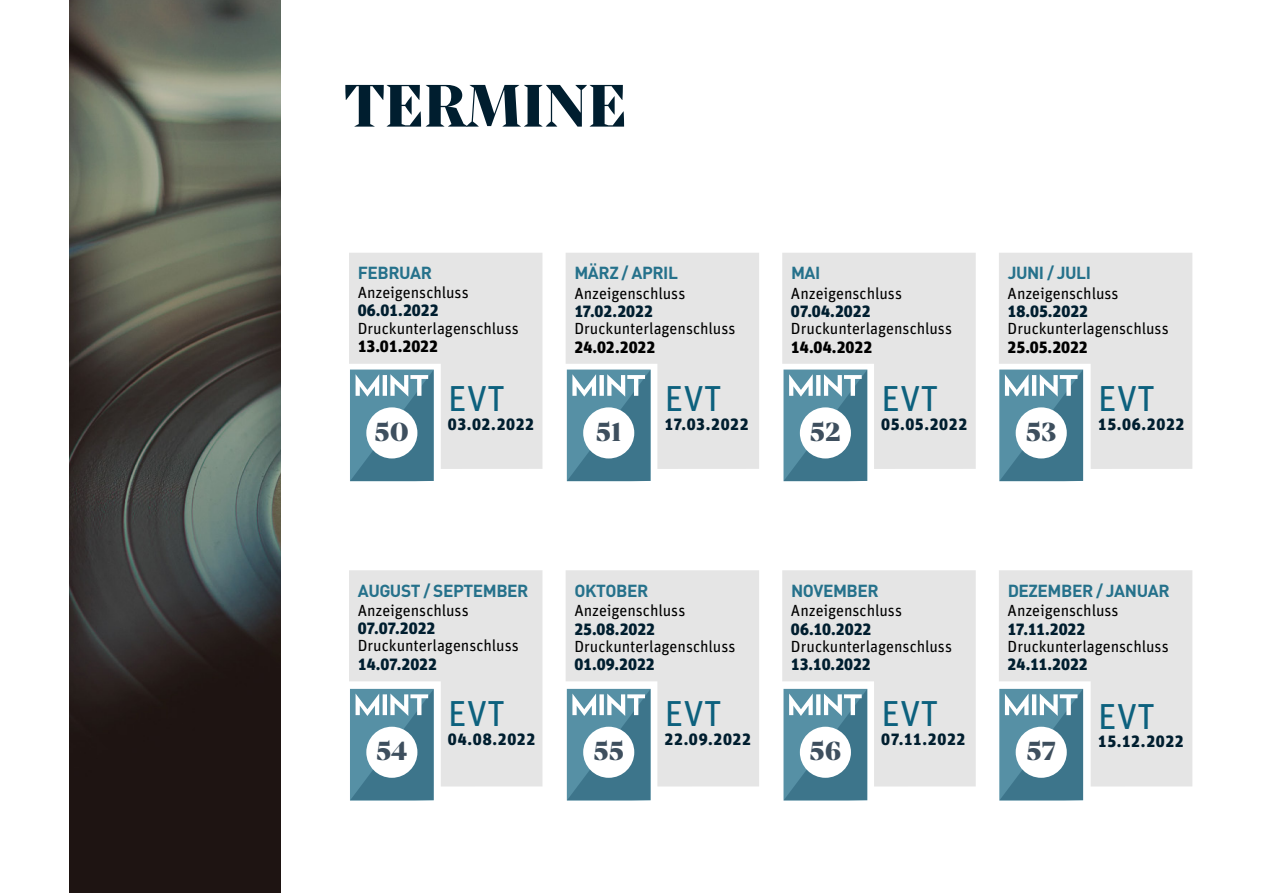
<style>
.page{position:relative;width:1263px;height:893px;background:#fff}
.page>*{position:absolute;margin:0;border:0;box-sizing:border-box;transform-origin:0 0}
.t1{font:900 64.2px "Mixta Sharp";color:#001e2f}
.t2{font:36.15px "Unit Pro";color:#0d617e}
.t3{font:900 28.05px "Mixta Sharp";color:#3e4f5e}
.t4{font:700 17.25px "DIN Pro";letter-spacing:-.025em;color:#25718b}
.t5{font:900 16.35px "Unit Pro";letter-spacing:-.005em;color:#001e2f}
.t6{font:900 16.35px "Unit Pro";letter-spacing:-.005em;color:#000}
.t7{font:16.2px "Unit Pro";letter-spacing:-.005em;color:#000}
</style>
<div class="page">
<img style="left:70px;top:0;width:211px;height:893px">
<svg style="left:349px;top:253px;width:193px;height:228px;background:#d0d9dc"></svg>
<svg style="left:566px;top:253px;width:193px;height:228px;background:#d0d9dc"></svg>
<svg style="left:782px;top:253px;width:194px;height:228px;background:#d0d9dc"></svg>
<svg style="left:999px;top:253px;width:193px;height:228px;background:#d0d9dc"></svg>
<svg style="left:349px;top:570px;width:193px;height:230px;background:#d1d9dc"></svg>
<svg style="left:566px;top:570px;width:193px;height:230px;background:#d1d9dc"></svg>
<svg style="left:782px;top:570px;width:194px;height:230px;background:#d1d9dd"></svg>
<svg style="left:999px;top:570px;width:193px;height:230px;background:#d1d9dc"></svg>
<h1 class="t1" style="left:344px;top:68px;width:284px">TERMINE</h1>
<p class="t4" style="left:574px;top:261px;width:105px">MÄRZ / APRIL</p>
<p class="t7" style="left:574px;top:282px;width:113px">Anzeigenschluss</p>
<p class="t5" style="left:574px;top:299px;width:80px">17.02.2022</p>
<p class="t7" style="left:574px;top:317px;width:163px">Druckunterlagenschluss</p>
<p class="t6" style="left:574px;top:335px;width:83px">24.02.2022</p>
<h2 class="t2" style="left:664px;top:373px;width:59px">EVT</h2>
<p class="t5" style="left:664px;top:412px;width:86px">17.03.2022</p>
<p class="t4" style="left:1008px;top:261px;width:85px">JUNI / JULI</p>
<p class="t7" style="left:1007px;top:282px;width:113px">Anzeigenschluss</p>
<p class="t5" style="left:1007px;top:299px;width:82px">18.05.2022</p>
<p class="t7" style="left:1007px;top:317px;width:163px">Druckunterlagenschluss</p>
<p class="t6" style="left:1007px;top:335px;width:82px">25.05.2022</p>
<h2 class="t2" style="left:1098px;top:373px;width:59px">EVT</h2>
<p class="t5" style="left:1098px;top:412px;width:88px">15.06.2022</p>
<p class="t4" style="left:358px;top:261px;width:76px">FEBRUAR</p>
<p class="t7" style="left:358px;top:281px;width:113px">Anzeigenschluss</p>
<p class="t5" style="left:358px;top:298px;width:82px">06.01.2022</p>
<p class="t7" style="left:358px;top:317px;width:163px">Druckunterlagenschluss</p>
<p class="t6" style="left:358px;top:334px;width:82px">13.01.2022</p>
<h2 class="t2" style="left:448px;top:373px;width:59px">EVT</h2>
<p class="t5" style="left:448px;top:412px;width:88px">03.02.2022</p>
<p class="t4" style="left:791px;top:261px;width:31px">MAI</p>
<p class="t7" style="left:791px;top:282px;width:113px">Anzeigenschluss</p>
<p class="t5" style="left:791px;top:299px;width:81px">07.04.2022</p>
<p class="t7" style="left:791px;top:317px;width:163px">Druckunterlagenschluss</p>
<p class="t6" style="left:791px;top:335px;width:83px">14.04.2022</p>
<h2 class="t2" style="left:881px;top:373px;width:59px">EVT</h2>
<p class="t5" style="left:881px;top:412px;width:88px">05.05.2022</p>
<h3 class="t3" style="left:375px;top:415px;width:36px">50</h3>
<h3 class="t3" style="left:596px;top:415px;width:27px">51</h3>
<h3 class="t3" style="left:810px;top:415px;width:33px">52</h3>
<h3 class="t3" style="left:1026px;top:415px;width:32px">53</h3>
<p class="t4" style="left:358px;top:579px;width:172px">AUGUST / SEPTEMBER</p>
<p class="t7" style="left:358px;top:599px;width:113px">Anzeigenschluss</p>
<p class="t5" style="left:358px;top:616px;width:79px">07.07.2022</p>
<p class="t7" style="left:358px;top:634px;width:163px">Druckunterlagenschluss</p>
<p class="t5" style="left:358px;top:652px;width:81px">14.07.2022</p>
<h2 class="t2" style="left:448px;top:688px;width:59px">EVT</h2>
<p class="t5" style="left:448px;top:727px;width:89px">04.08.2022</p>
<p class="t4" style="left:1008px;top:579px;width:163px">DEZEMBER / JANUAR</p>
<p class="t7" style="left:1007px;top:599px;width:113px">Anzeigenschluss</p>
<p class="t5" style="left:1007px;top:617px;width:79px">17.11.2022</p>
<p class="t7" style="left:1007px;top:635px;width:163px">Druckunterlagenschluss</p>
<p class="t5" style="left:1007px;top:652px;width:82px">24.11.2022</p>
<h2 class="t2" style="left:1098px;top:691px;width:59px">EVT</h2>
<p class="t5" style="left:1098px;top:729px;width:88px">15.12.2022</p>
<p class="t4" style="left:574px;top:579px;width:75px">OKTOBER</p>
<p class="t7" style="left:574px;top:599px;width:113px">Anzeigenschluss</p>
<p class="t5" style="left:574px;top:617px;width:82px">25.08.2022</p>
<p class="t7" style="left:574px;top:635px;width:163px">Druckunterlagenschluss</p>
<p class="t5" style="left:574px;top:652px;width:82px">01.09.2022</p>
<h2 class="t2" style="left:664px;top:688px;width:59px">EVT</h2>
<p class="t5" style="left:664px;top:727px;width:88px">22.09.2022</p>
<p class="t4" style="left:791px;top:579px;width:89px">NOVEMBER</p>
<p class="t7" style="left:791px;top:599px;width:113px">Anzeigenschluss</p>
<p class="t5" style="left:791px;top:617px;width:82px">06.10.2022</p>
<p class="t7" style="left:791px;top:635px;width:163px">Druckunterlagenschluss</p>
<p class="t5" style="left:791px;top:652px;width:81px">13.10.2022</p>
<h2 class="t2" style="left:881px;top:688px;width:59px">EVT</h2>
<p class="t5" style="left:881px;top:727px;width:86px">07.11.2022</p>
<h3 class="t3" style="left:376px;top:735px;width:33px">54</h3>
<h3 class="t3" style="left:593px;top:735px;width:32px">55</h3>
<h3 class="t3" style="left:809px;top:735px;width:33px">56</h3>
<h3 class="t3" style="left:1026px;top:735px;width:31px">57</h3>
</div>
